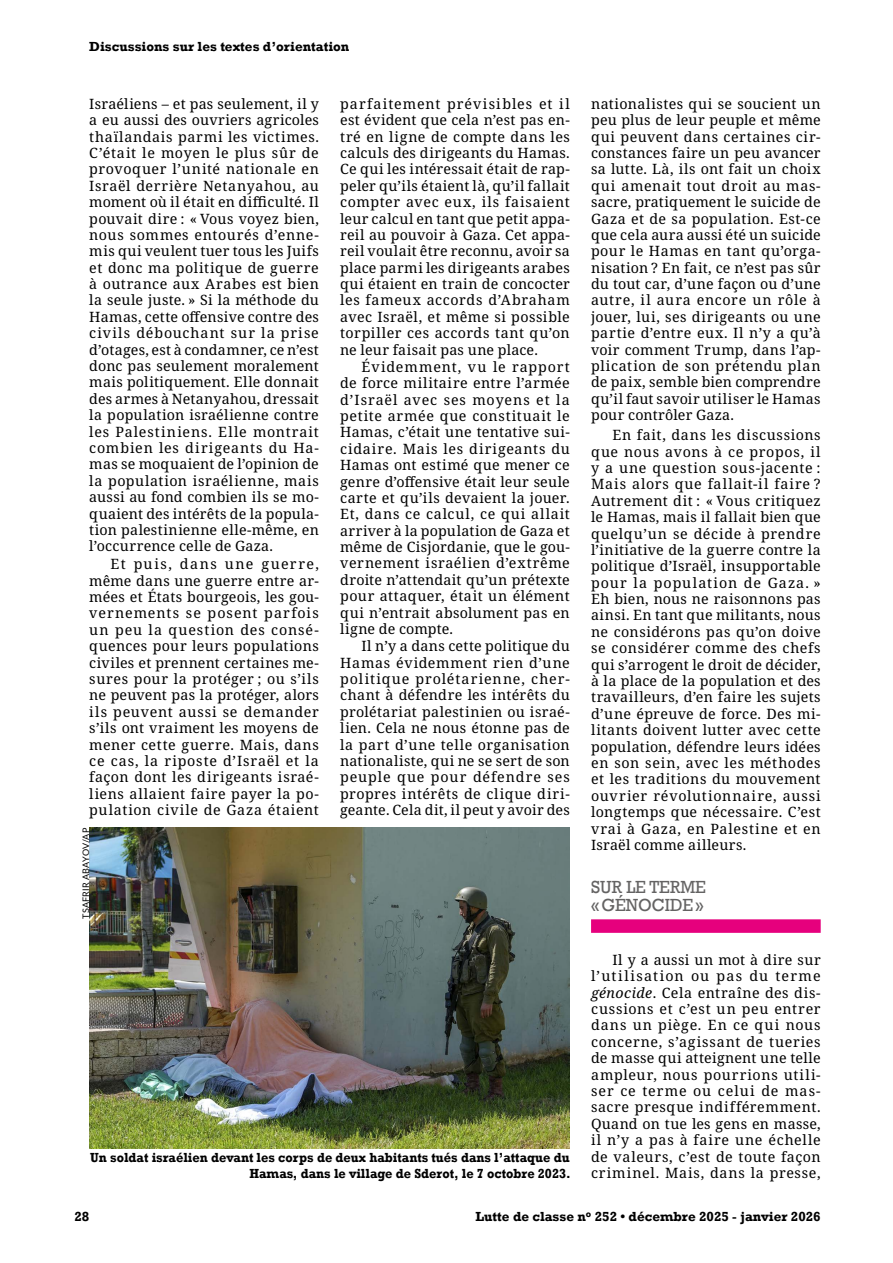
<style>
.page{position:relative;width:893px;height:1263px;background:#fff}
.page>*{position:absolute;margin:0;border:0;box-sizing:border-box;transform-origin:0 0}
.t1{font:18px/18px "Rockwell";color:#646363;scale:.95 1}
.t2{font:14.25px/16.4px "Noto Serif";letter-spacing:.03em;color:#000;text-align:justify}
.t3{font:700 13.5px/16.2px "Rockwell";color:#000;text-align:right;scale:.95 1}
.t4{font:700 13.5px "Rockwell";color:#000}
.t5{font:9px "Lato";letter-spacing:.025em;color:#000}
.s1{font-style:italic}
</style>
<div class="page">
<div style="left:591px;top:919px;width:230px;height:14px;background:#e6007d"></div>
<img style="left:89px;top:828px;width:481px;height:320px">
<p class="t4" style="left:89px;top:39px;width:262px">Discussions sur les textes d’orientation</p>
<p class="t2" style="left:89px;top:96px;width:231px">Israéliens – et pas seulement, il y a eu aussi des ouvriers agricoles thaïlandais parmi les victimes.<br>C’était le moyen le plus sûr de provoquer l’unité nationale en Israël derrière Netanyahou, au moment où il était en difficulté. Il pouvait dire : « Vous voyez bien, nous sommes entourés d’enne&shy;mis qui veulent tuer tous les Juifs et donc ma politique de guerre à outrance aux Arabes est bien la seule juste. » Si la méthode du Hamas, cette offensive contre des civils débouchant sur la prise d’otages, est à condamner, ce n’est donc pas seulement moralement mais politiquement. Elle donnait des armes à Netanyahou, dressait la population israélienne contre les Palestiniens. Elle montrait combien les dirigeants du Ha&shy;mas se moquaient de l’opinion de la population israélienne, mais aussi au fond combien ils se mo&shy;quaient des intérêts de la popula&shy;tion palestinienne elle-même, en l’occurrence celle de Gaza.</p>
<p class="t2" style="left:89px;top:556px;width:231px;text-indent:21px">Et puis, dans une guerre, même dans une guerre entre ar&shy;mées et États bourgeois, les gou&shy;vernements se posent parfois un peu la question des consé&shy;quences pour leurs populations civiles et prennent certaines me&shy;sures pour la protéger ; ou s’ils ne peuvent pas la protéger, alors ils peuvent aussi se demander s’ils ont vraiment les moyens de mener cette guerre. Mais, dans ce cas, la riposte d’Israël et la façon dont les dirigeants israé&shy;liens allaient faire payer la po&shy;pulation civile de Gaza étaient</p>
<p class="t5" style="left:80px;top:919px;width:92px;rotate:-90deg">TSAFRIR ABAYOV/AP</p>
<p class="t2" style="left:340px;top:96px;width:231px">parfaitement prévisibles et il est évident que cela n’est pas en&shy;tré en ligne de compte dans les calculs des dirigeants du Hamas.<br>Ce qui les intéressait était de rap&shy;peler qu’ils étaient là, qu’il fallait compter avec eux, ils faisaient leur calcul en tant que petit appa&shy;reil au pouvoir à Gaza. Cet appa&shy;reil voulait être reconnu, avoir sa place parmi les dirigeants arabes qui étaient en train de concocter les fameux accords d’Abraham avec Israël, et même si possible torpiller ces accords tant qu’on ne leur faisait pas une place.</p>
<p class="t2" style="left:340px;top:359px;width:231px;text-indent:21px">Évidemment, vu le rapport de force militaire entre l’armée d’Israël avec ses moyens et la petite armée que constituait le Hamas, c’était une tentative sui&shy;cidaire. Mais les dirigeants du Hamas ont estimé que mener ce genre d’offensive était leur seule carte et qu’ils devaient la jouer.<br>Et, dans ce calcul, ce qui allait arriver à la population de Gaza et même de Cisjordanie, que le gou&shy;vernement israélien d’extrême droite n’attendait qu’un prétexte pour attaquer, était un élément qui n’entrait absolument pas en ligne de compte.</p>
<p class="t2" style="left:340px;top:638px;width:231px;text-indent:21px">Il n’y a dans cette politique du Hamas évidemment rien d’une politique prolétarienne, cher&shy;chant à défendre les intérêts du prolétariat palestinien ou israé&shy;lien. Cela ne nous étonne pas de la part d’une telle organisation nationaliste, qui ne se sert de son peuple que pour défendre ses propres intérêts de clique diri&shy;geante. Cela dit, il peut y avoir des</p>
<p class="t3" style="left:90px;top:1149px;width:507px">Un soldat israélien devant les corps de deux habitants tués dans l’attaque du<br>Hamas, dans le village de Sderot, le 7 octobre 2023.</p>
<p class="t2" style="left:591px;top:96px;width:231px">nationalistes qui se soucient un peu plus de leur peuple et même qui peuvent dans certaines cir&shy;constances faire un peu avancer sa lutte. Là, ils ont fait un choix qui amenait tout droit au mas&shy;sacre, pratiquement le suicide de Gaza et de sa population. Est-ce que cela aura aussi été un suicide pour le Hamas en tant qu’orga&shy;nisation ? En fait, ce n’est pas sûr du tout car, d’une façon ou d’une autre, il aura encore un rôle à jouer, lui, ses dirigeants ou une partie d’entre eux. Il n’y a qu’à voir comment Trump, dans l’ap&shy;plication de son prétendu plan de paix, semble bien comprendre qu’il faut savoir utiliser le Hamas pour contrôler Gaza.</p>
<p class="t2" style="left:591px;top:427px;width:231px;text-indent:21px">En fait, dans les discussions que nous avons à ce propos, il y a une question sous-jacente :<br>Mais alors que fallait-il faire ?<br>Autrement dit : « Vous critiquez le Hamas, mais il fallait bien que quelqu’un se décide à prendre l’initiative de la guerre contre la politique d’Israël, insupportable pour la population de Gaza. » Eh bien, nous ne raisonnons pas ainsi. En tant que militants, nous ne considérons pas qu’on doive se considérer comme des chefs qui s’arrogent le droit de décider, à la place de la population et des travailleurs, d’en faire les sujets d’une épreuve de force. Des mi&shy;litants doivent lutter avec cette population, défendre leurs idées en son sein, avec les méthodes et les traditions du mouvement ouvrier révolutionnaire, aussi longtemps que nécessaire. C’est vrai à Gaza, en Palestine et en Israël comme ailleurs.</p>
<p class="t1" style="left:591px;top:878px;width:122px">SUR LE TERME «GÉNOCIDE»</p>
<p class="t2" style="left:591px;top:952px;width:231px;text-indent:21px">Il y a aussi un mot à dire sur l’utilisation ou pas du terme <span class="s1">génocide</span>. Cela entraîne des dis&shy;cussions et c’est un peu entrer dans un piège. En ce qui nous concerne, s’agissant de tueries de masse qui atteignent une telle ampleur, nous pourrions utili&shy;ser ce terme ou celui de mas&shy;sacre presque indifféremment.<br>Quand on tue les gens en masse, il n’y a pas à faire une échelle de valeurs, c’est de toute façon criminel. Mais, dans la presse,</p>
<p class="t4" style="left:74px;top:1208px;width:16px">28</p>
<p class="t4" style="left:475px;top:1208px;width:347px">Lutte de classe n<sup>o</sup> 252 • décembre 2025 - janvier 2026</p>
</div>
